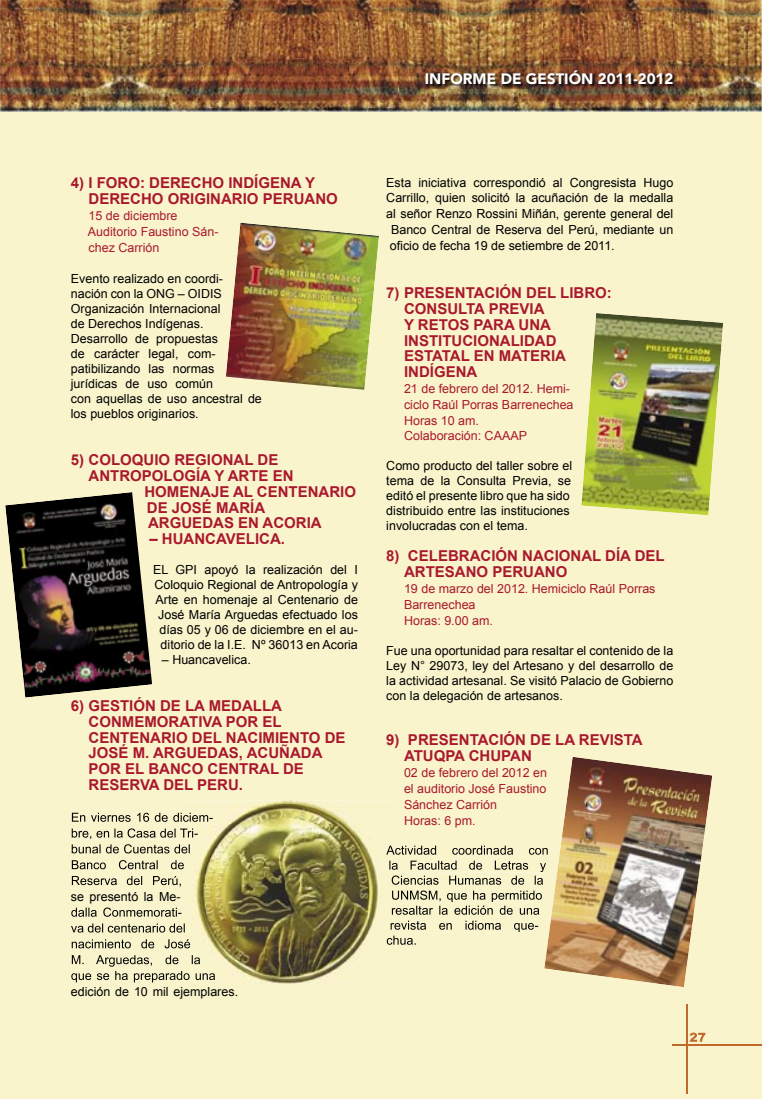
<style>
.page{position:relative;width:762px;height:1099px;background:#fff}
.page>*{position:absolute;margin:0;border:0;box-sizing:border-box;transform-origin:0 0}
.t1{font:700 15px/15.9px "Arial";color:#a9192d}
.t2{font:900 15px "Avenir";color:#fff}
.t3{font:12.5px/15px "Arial";color:#000}
.t4{font:12.5px/15.9px "Arial";color:#a9192d}
</style>
<div class="page">
<div style="left:0;top:23px;width:762px;height:1075px;background:#faf4cd"></div>
<img style="left:0;top:0;width:761px;height:112px">
<img style="left:425px;top:69px;width:251px;height:19px">
<svg style="left:72px;top:812px;width:110px;height:9px"></svg>
<svg style="left:72px;top:828px;width:110px;height:11px"></svg>
<svg style="left:72px;top:844px;width:110px;height:9px"></svg>
<svg style="left:72px;top:860px;width:110px;height:9px"></svg>
<svg style="left:72px;top:876px;width:110px;height:10px"></svg>
<svg style="left:71px;top:907px;width:110px;height:9px"></svg>
<svg style="left:71px;top:923px;width:111px;height:9px"></svg>
<svg style="left:72px;top:939px;width:110px;height:9px"></svg>
<svg style="left:72px;top:955px;width:110px;height:11px"></svg>
<svg style="left:71px;top:970px;width:111px;height:12px"></svg>
<svg style="left:397px;top:845px;width:147px;height:9px"></svg>
<svg style="left:397px;top:860px;width:147px;height:12px;background:#d1cbab"></svg>
<svg style="left:397px;top:875px;width:146px;height:9px"></svg>
<svg style="left:397px;top:890px;width:145px;height:12px;background:#c1bd9f"></svg>
<svg style="left:397px;top:905px;width:143px;height:9px"></svg>
<svg style="left:397px;top:920px;width:141px;height:12px;background:#cfcaaa"></svg>
<svg style="left:397px;top:935px;width:20px;height:9px"></svg>
<img style="left:226px;top:223px;width:153px;height:167px">
<img style="left:5px;top:492px;width:147px;height:205px">
<img style="left:182px;top:800px;width:215px;height:183px">
<img style="left:182px;top:812px;width:31px;height:9px">
<img style="left:182px;top:828px;width:16px;height:11px">
<svg style="left:182px;top:844px;width:9px;height:9px"></svg>
<svg style="left:182px;top:860px;width:2px;height:9px"></svg>
<svg style="left:182px;top:923px;width:4px;height:9px"></svg>
<svg style="left:182px;top:939px;width:9px;height:9px"></svg>
<img style="left:182px;top:955px;width:19px;height:11px">
<img style="left:182px;top:970px;width:34px;height:12px">
<svg style="left:386px;top:845px;width:11px;height:9px"></svg>
<svg style="left:389px;top:860px;width:8px;height:24px"></svg>
<svg style="left:392px;top:890px;width:5px;height:24px"></svg>
<svg style="left:387px;top:920px;width:10px;height:24px"></svg>
<img style="left:581px;top:313px;width:142px;height:202px">
<img style="left:544px;top:756px;width:168px;height:231px">
<hr style="left:686px;top:1004px;width:2px;height:89px;background:#be6a2b">
<hr style="left:673px;top:1044px;width:89px;height:1px;background:#be6a2b">
<svg style="left:689px;top:1032px;width:16px;height:9px"></svg>
<p class="t2" style="left:425px;top:70px;width:250px">INFORME DE GESTIÓN 2011-2012</p>
<p class="t1" style="left:89px;top:175px;width:251px;text-indent:-18px">4) I FORO: DERECHO INDÍGENA Y<br>DERECHO ORIGINARIO PERUANO</p>
<p class="t4" style="left:88px;top:208px;width:132px">15 de diciembre<br>Auditorio Faustino Sán&shy;chez Carrión</p>
<p class="t3" style="left:71px;top:271px;width:192px">Evento realizado en coordi&shy;nación con la ONG – OIDIS<br>Organización Internacional<br>de Derechos Indígenas.<br>Desarrollo de propuestas<br>de carácter legal, com&shy;patibilizando las normas jurídicas de uso común<br>con aquellas de uso ancestral de los pueblos originarios.</p>
<p class="t1" style="left:71px;top:452px;width:209px">5) COLOQUIO REGIONAL DE</p>
<p class="t1" style="left:89px;top:468px;width:207px">ANTROPOLOGÍA Y ARTE EN</p>
<p class="t1" style="left:144px;top:483px;width:213px">HOMENAJE AL CENTENARIO</p>
<p class="t1" style="left:147px;top:499px;width:120px">DE JOSÉ MARÍA</p>
<p class="t1" style="left:148px;top:515px;width:175px">ARGUEDAS EN ACORIA</p>
<p class="t1" style="left:149px;top:531px;width:137px">– HUANCAVELICA.</p>
<p class="t3" style="left:153px;top:562px;width:206px;text-align:center">EL GPI apoyó la realización del I Coloquio Regional de Antropología y Arte en homenaje al Centenario de José María Arguedas efectuado los días 05 y 06 de diciembre en el au&shy;ditorio de la I.E. Nº 36013 en Acoria</p>
<p class="t3" style="left:162px;top:652px;width:90px">– Huancavelica.</p>
<p class="t1" style="left:89px;top:697px;width:258px;text-indent:-18px">6) GESTIÓN DE LA MEDALLA<br>CONMEMORATIVA POR EL<br>CENTENARIO DEL NACIMIENTO DE<br>JOSÉ M. ARGUEDAS, ACUÑADA<br>POR EL BANCO CENTRAL DE<br>RESERVA DEL PERU.</p>
<p class="t3" style="left:71px;top:888px;width:111px">se presentó la Me-</p>
<p class="t3" style="left:386px;top:175px;width:289px">Esta iniciativa correspondió al Congresista Hugo</p>
<p class="t3" style="left:386px;top:190px;width:288px">Carrillo, quien solicitó la acuñación de la medalla</p>
<p class="t3" style="left:386px;top:206px;width:289px">al señor Renzo Rossini Miñán, gerente general del</p>
<p class="t3" style="left:391px;top:222px;width:284px">Banco Central de Reserva del Perú, mediante un</p>
<p class="t3" style="left:390px;top:238px;width:226px">oficio de fecha 19 de setiembre de 2011.</p>
<p class="t1" style="left:404px;top:285px;width:209px;text-indent:-18px">7) PRESENTACIÓN DEL LIBRO:<br>CONSULTA PREVIA<br>Y RETOS PARA UNA<br>INSTITUCIONALIDAD<br>ESTATAL EN MATERIA<br>INDÍGENA</p>
<p class="t4" style="left:404px;top:380px;width:171px">21 de febrero del 2012. Hemi&shy;ciclo Raúl Porras Barrenechea<br>Horas 10 am.<br>Colaboración: CAAAP</p>
<p class="t3" style="left:386px;top:458px;width:187px">Como producto del taller sobre el tema de la Consulta Previa, se editó el presente libro que ha sido distribuido entre las instituciones involucradas con el tema.</p>
<p class="t1" style="left:404px;top:548px;width:262px;text-indent:-18px">8) CELEBRACIÓN NACIONAL DÍA DEL<br>ARTESANO PERUANO</p>
<p class="t4" style="left:404px;top:580px;width:253px">19 de marzo del 2012. Hemiciclo Raúl Porras<br>Barrenechea<br>Horas: 9.00 am.</p>
<p class="t3" style="left:386px;top:642px;width:289px;text-align:justify">Fue una oportunidad para resaltar el contenido de la Ley N° 29073, ley del Artesano y del desarrollo de la actividad artesanal. Se visitó Palacio de Gobierno con la delegación de artesanos.</p>
<p class="t1" style="left:404px;top:732px;width:240px;text-indent:-18px">9) PRESENTACIÓN DE LA REVISTA<br>ATUQPA CHUPAN</p>
<p class="t4" style="left:404px;top:764px;width:145px">02 de febrero del 2012 en el auditorio José Faustino<br>Sánchez Carrión<br>Horas: 6 pm.</p>
<p class="t3" style="left:71px;top:983px;width:169px">edición de 10 mil ejemplares.</p>
</div>
